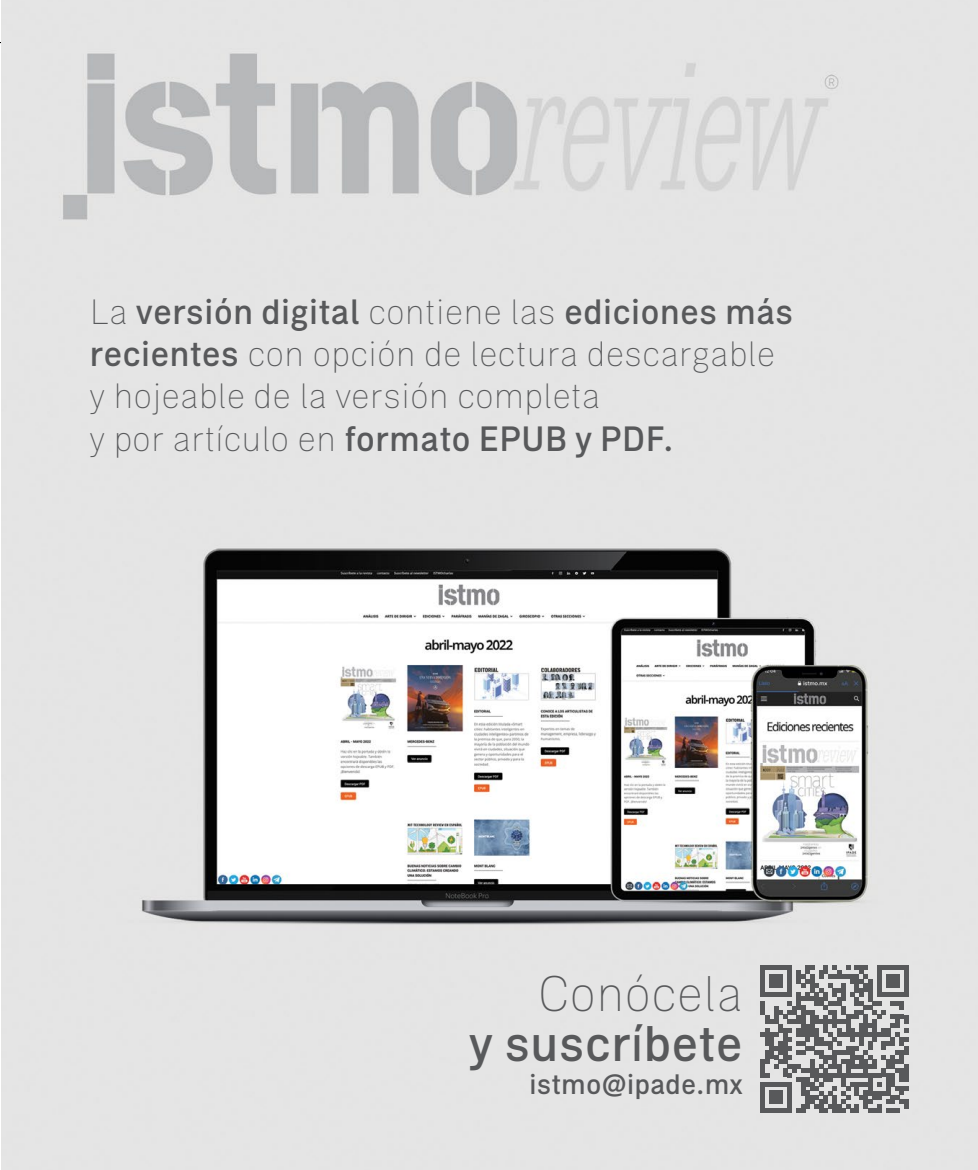
<style>
.page{position:relative;width:978px;height:1170px;background:#fff}
.page>*{position:absolute;margin:0;border:0;box-sizing:border-box;transform-origin:0 0}
.t1{font:500 49.95px "Zimmer";color:#58595b}
.t2{font:100 49.95px "Zimmer";color:#58595b}
.t3{font:100 35.1px/42.2px "Zimmer";color:#58595b}
.t4{font:500 28.05px "Zimmer";color:#58595b}
.s1{font-weight:500}
</style>
<div class="page">
<hr style="left:0;top:42px;width:957px;height:1px;background:#000">
<img style="left:1px;top:0;width:977px;height:1169px">
<svg style="left:761px;top:965px;width:147px;height:147px;background:#959596"></svg>
<p class="t3" style="left:89px;top:290px;width:705px">La <span class="s1">versión digital</span> contiene las <span class="s1">ediciones más recientes</span> con opción de lectura descargable y hojeable de la versión completa<br>y por artículo en <span class="s1">formato EPUB y PDF.</span></p>
<h1 class="t2" style="left:538px;top:964px;width:207px">Conócela</h1>
<h1 class="t1" style="left:469px;top:1013px;width:275px">y suscríbete</h1>
<p class="t4" style="left:529px;top:1067px;width:215px">istmo@ipade.mx</p>
</div>
